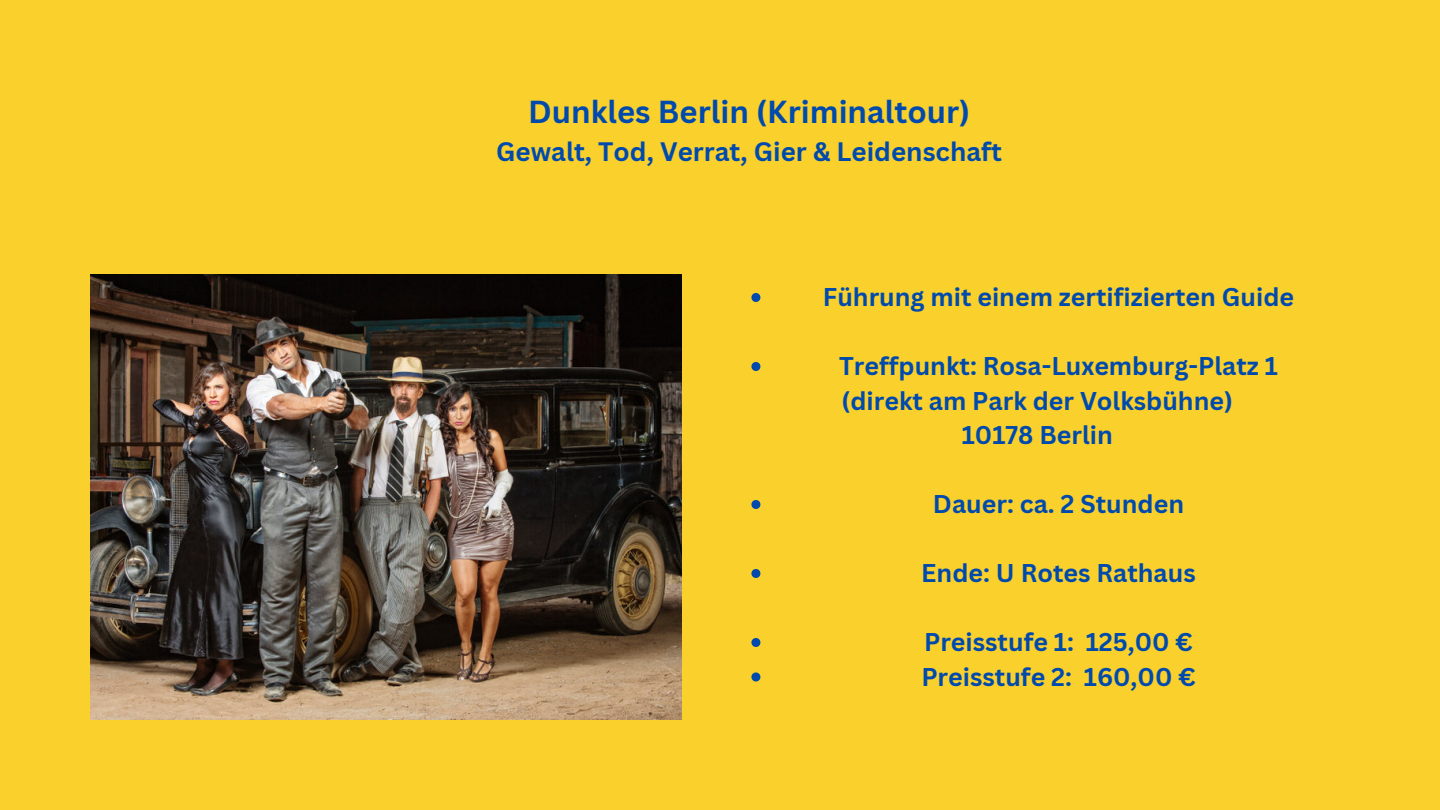
<style>
.page{position:relative;width:1440px;height:810px;background:#fad02c}
.page>*{position:absolute;margin:0;border:0;box-sizing:border-box;transform-origin:0 0}
.t1{font:700 31px "Canva Sans";color:#004aad}
.t2{font:700 26px "Canva Sans";color:#004aad}
.t3{font:700 25px/34.5px "Canva Sans";color:#004aad;text-align:center}
</style>
<div class="page">
<img style="left:90px;top:274px;width:592px;height:445px">
<svg style="left:751px;top:293px;width:9px;height:9px"></svg>
<svg style="left:751px;top:362px;width:9px;height:9px"></svg>
<svg style="left:751px;top:500px;width:9px;height:9px"></svg>
<svg style="left:751px;top:569px;width:9px;height:9px"></svg>
<svg style="left:751px;top:638px;width:9px;height:9px"></svg>
<svg style="left:751px;top:672px;width:9px;height:9px"></svg>
<p class="t1" style="left:528px;top:90px;width:443px">Dunkles Berlin (Kriminaltour)</p>
<p class="t2" style="left:496px;top:133px;width:507px">Gewalt, Tod, Verrat, Gier &amp; Leidenschaft</p>
<p class="t3" style="left:823px;top:280px;width:473px">Führung mit einem zertifizierten Guide</p>
<p class="t3" style="left:839px;top:349px;width:440px">Treffpunkt: Rosa-Luxemburg-Platz 1</p>
<p class="t3" style="left:842px;top:383px;width:393px">(direkt am Park der Volksbühne)<br>10178 Berlin</p>
<h1 class="t3" style="left:933px;top:487px;width:253px">Dauer: ca. 2 Stunden</h1>
<p class="t3" style="left:921px;top:556px;width:276px">Ende: U Rotes Rathaus</p>
<p class="t3" style="left:924px;top:625px;width:270px">Preisstufe 1: 125,00 €</p>
<p class="t3" style="left:921px;top:659px;width:276px">Preisstufe 2: 160,00 €</p>
</div>
